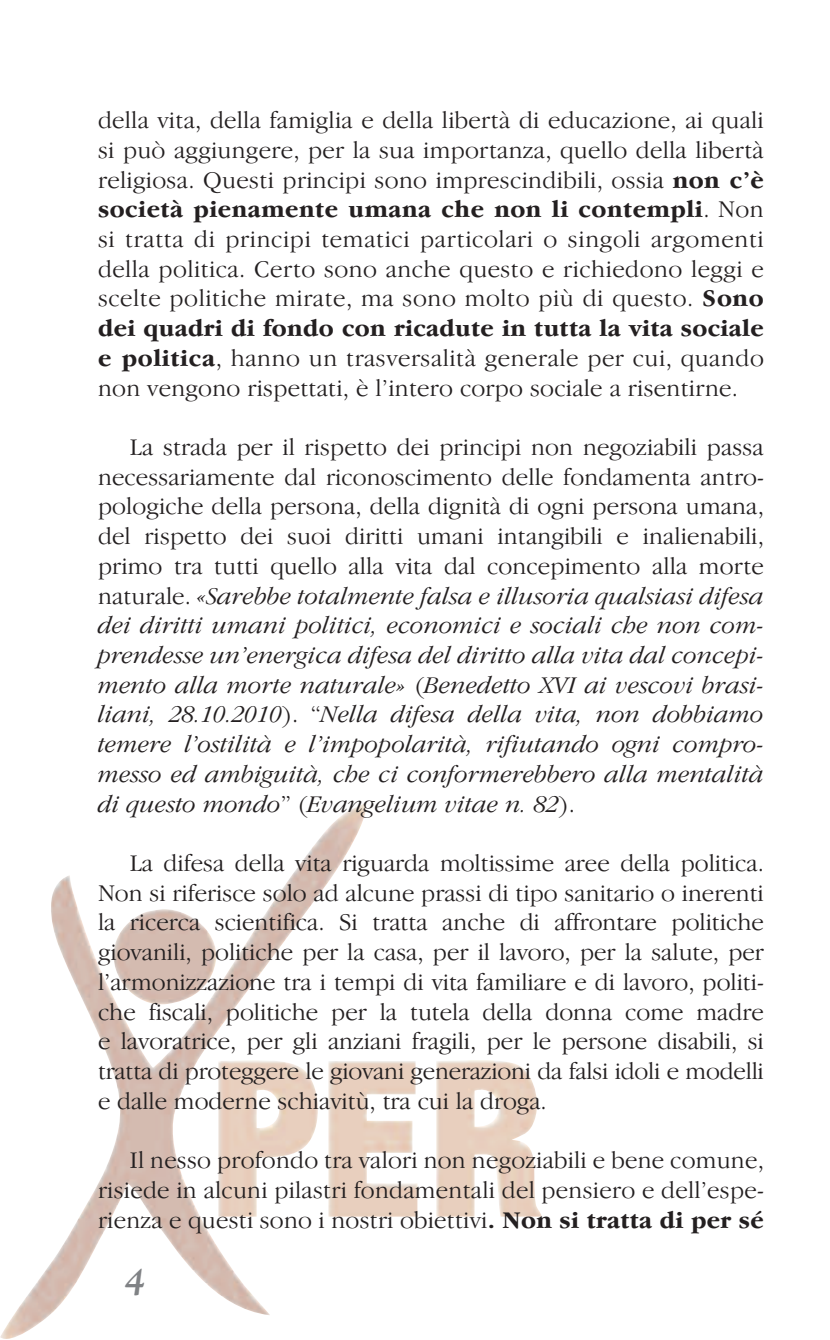
<style>
.page{position:relative;width:830px;height:1340px;background:#fff}
.page>*{position:absolute;margin:0;border:0;box-sizing:border-box;transform-origin:0 0}
.t1{font:italic 700 36px "Goudy";color:#808285}
.t2{font:300 24.75px/29.7px "Garamond IT Cby BT";letter-spacing:.01em;color:#231f20;text-align:justify}
.t3{font:italic 300 24.75px/29.7px "Garamond IT Cby BT";letter-spacing:.005em;color:#231f20;text-align:justify}
.s1{font-weight:700}
.s2{font-style:normal}
</style>
<div class="page">
<img style="left:0;top:803px;width:542px;height:535px">
<p class="t2" style="left:98px;top:107px;width:667px">della vita, della famiglia e della libertà di educazione, ai quali si può aggiungere, per la sua importanza, quello della libertà religiosa. Questi principi sono imprescindibili, ossia <span class="s1">non c’è società pienamente umana che non li contempli</span>. Non si tratta di principi tematici particolari o singoli argomenti della politica. Certo sono anche questo e richiedono leggi e scelte politiche mirate, ma sono molto più di questo. <span class="s1">Sono dei quadri di fondo con ricadute in tutta la vita sociale e politica</span>, hanno un trasversalità generale per cui, quando non vengono rispettati, è l’intero corpo sociale a risentirne.</p>
<p class="t3" style="left:98px;top:434px;width:667px;text-indent:32px"><span class="s2">La strada per il rispetto dei principi non negoziabili passa necessariamente dal riconoscimento delle fondamenta antro&shy;pologiche della persona, della dignità di ogni persona umana, del rispetto dei suoi diritti umani intangibili e inalienabili, primo tra tutti quello alla vita dal concepimento alla morte naturale.</span> «Sarebbe totalmente falsa e illusoria qualsiasi difesa dei diritti umani politici, economici e sociali che non com&shy;prendesse un’energica difesa del diritto alla vita dal concepi&shy;mento alla morte naturale» <span class="s2">(</span>Benedetto XVI ai vescovi brasi&shy;liani, 28.10.2010<span class="s2">). “</span>Nella difesa della vita, non dobbiamo temere l’ostilità e l’impopolarità, rifiutando ogni compro&shy;messo ed ambiguità, che ci conformerebbero alla mentalità di questo mondo<span class="s2">” (</span>Evangelium vitae n. 82<span class="s2">).</span></p>
<p class="t2" style="left:98px;top:850px;width:667px;text-indent:32px">La difesa della vita riguarda moltissime aree della politica.<br>Non si riferisce solo ad alcune prassi di tipo sanitario o inerenti la ricerca scientifica. Si tratta anche di affrontare politiche giovanili, politiche per la casa, per il lavoro, per la salute, per l’armonizzazione tra i tempi di vita familiare e di lavoro, politi&shy;che fiscali, politiche per la tutela della donna come madre e lavoratrice, per gli anziani fragili, per le persone disabili, si tratta di proteggere le giovani generazioni da falsi idoli e modelli e dalle moderne schiavitù, tra cui la droga.</p>
<p class="t2" style="left:98px;top:1147px;width:667px;text-indent:32px">Il nesso profondo tra valori non negoziabili e bene comune, risiede in alcuni pilastri fondamentali del pensiero e dell’espe&shy;rienza e questi sono i nostri obiettivi<span class="s1">. Non si tratta di per sé</span></p>
<h1 class="t1" style="left:125px;top:1259px;width:22px">4</h1>
</div>
